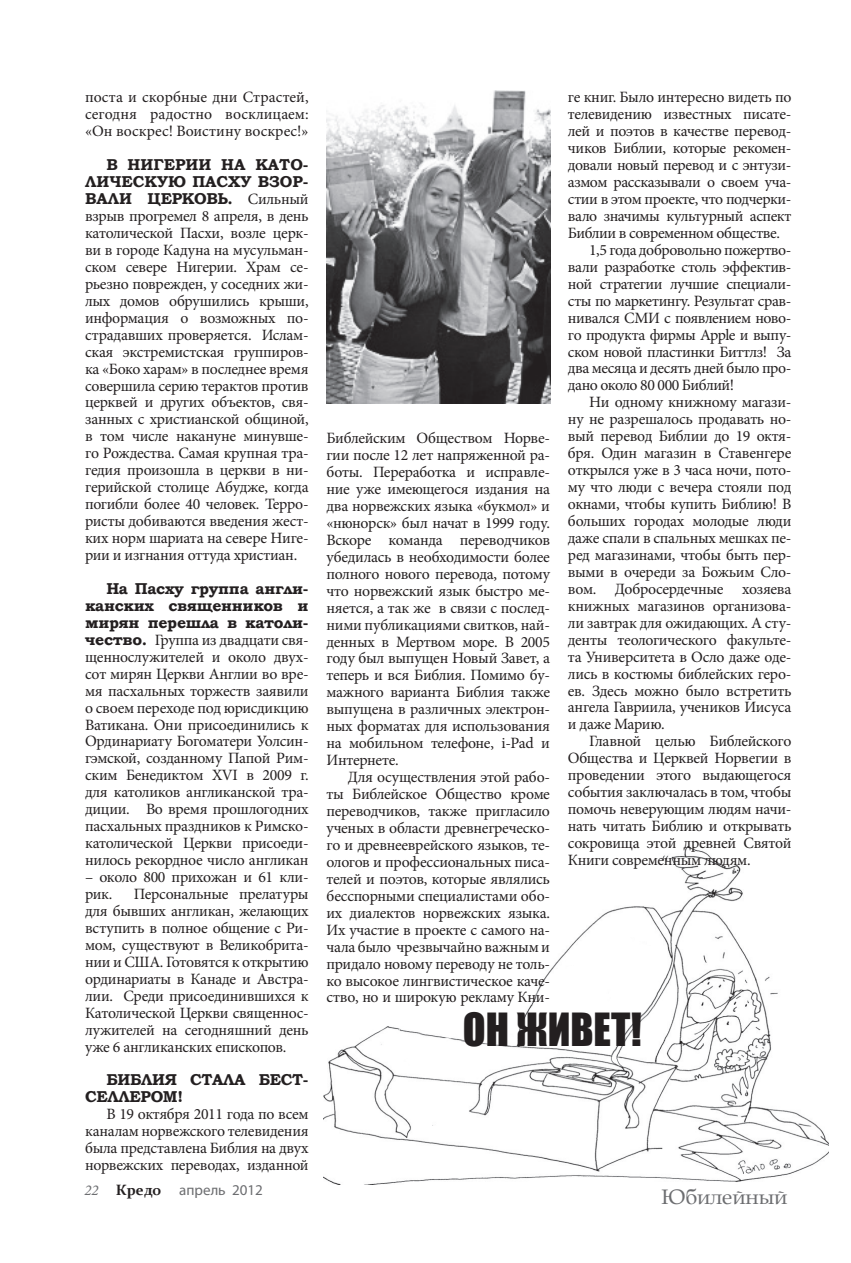
<style>
.page{position:relative;width:851px;height:1263px;background:#fff}
.page>*{position:absolute;margin:0;border:0;box-sizing:border-box;transform-origin:0 0}
.t1{font:42px "Impact";color:#231f20}
.t2{font:21px "Book Antiqua";color:#6c6d70}
.t3{font:15.75px/17px "Minion Pro";letter-spacing:-.02em;color:#231f20;text-align:justify}
.t4{font:700 15.75px/17px "Bookman Old Style";letter-spacing:-.02em;color:#231f20;text-align:justify}
.t5{font:15px "Myriad Pro";color:#6c6d70}
.s1{font-family:"Minion Pro";font-weight:400}
.s2{font-family:"Bookman Old Style";font-weight:700}
.s3{font-family:"Minion Pro";font-style:italic}
.s4{font-family:"Constantia";font-weight:700;color:#231f20}
</style>
<div class="page">
<img style="left:323px;top:845px;width:505px;height:339px">
<img style="left:326px;top:91px;width:224px;height:312px">
<p class="t3" style="left:85px;top:89px;width:225px">поста и скорбные дни Страстей, сегодня радостно восклицаем: «Он воскрес! Воистину воскрес!»</p>
<p class="t4" style="left:85px;top:156px;width:225px;text-indent:21px">В НИГЕРИИ НА КАТО-ЛИЧЕСКУЮ ПАСХУ ВЗОР-ВАЛИ ЦЕРКОВЬ. <span class="s1">Сильный</span></p>
<p class="t3" style="left:85px;top:208px;width:225px">взрыв прогремел 8 апреля, в день католической Пасхи, возле церк&shy;ви в городе Кадуна на мусульман&shy;ском севере Нигерии. Храм се&shy;рьезно поврежден, у соседних жи&shy;лых домов обрушились крыши, информация о возможных по&shy;страдавших проверяется. Ислам&shy;ская экстремистская группиров&shy;ка «Боко харам» в последнее время совершила серию терактов против церквей и других объектов, свя&shy;занных с христианской общиной, в том числе накануне минувше&shy;го Рождества. Самая крупная тра&shy;гедия произошла в церкви в ни&shy;герийской столице Абудже, когда погибли более 40 человек. Терро&shy;ристы добиваются введения жест&shy;ких норм шариата на севере Ниге&shy;рии и изгнания оттуда христиан.</p>
<p class="t4" style="left:85px;top:580px;width:225px;text-indent:21px">На Пасху группа англи&shy;канских священников и мирян перешла в католи-</p>
<p class="t3" style="left:85px;top:631px;width:225px"><span class="s2">чество.</span> Группа из двадцати свя&shy;щеннослужителей и около двух&shy;сот мирян Церкви Англии во вре&shy;мя пасхальных торжеств заявили о своем переходе под юрисдикцию Ватикана. Они присоединились к Ординариату Богоматери Уолсин&shy;гэмской, созданному Папой Рим&shy;ским Бенедиктом XVI в 2009 г. для католиков англиканской тра&shy;диции. Во время прошлогодних пасхальных праздников к Римско&shy;католической Церкви присоеди&shy;нилось рекордное число англикан</p>
<p class="t3" style="left:85px;top:869px;width:225px">– около 800 прихожан и 61 кли&shy;рик.</p>
<p class="t3" style="left:85px;top:885px;width:225px;text-indent:49px">Персональные прелатуры для бывших англикан, желающих вступить в полное общение с Ри&shy;мом, существуют в Великобрита&shy;нии и США. Готовятся к открытию ординариаты в Канаде и Австра&shy;лии. Среди присоединившихся к Католической Церкви священнос&shy;лужителей на сегодняшний день уже 6 англиканских епископов.</p>
<p class="t4" style="left:85px;top:1071px;width:225px;text-indent:21px">БИБЛИЯ СТАЛА БЕСТ-<br>СЕЛЛЕРОМ!</p>
<p class="t3" style="left:85px;top:1106px;width:225px;text-indent:21px">В 19 октября 2011 года по всем каналам норвежского телевидения была представлена Библия на двух норвежских переводах, изданной</p>
<p class="t3" style="left:326px;top:430px;width:225px">Библейским Обществом Норве&shy;гии после 12 лет напряженной ра&shy;боты. Переработка и исправле&shy;ние уже имеющегося издания на два норвежских языка «букмол» и «нюнорск» был начат в 1999 году.<br>Вскоре команда переводчиков убедилась в необходимости более полного нового перевода, потому что норвежский язык быстро ме&shy;няется, а так же в связи с послед&shy;ними публикациями свитков, най&shy;денных в Мертвом море. В 2005 году был выпущен Новый Завет, а теперь и вся Библия. Помимо бу&shy;мажного варианта Библия также выпущена в различных электрон&shy;ных форматах для использования на мобильном телефоне, i-Pad и Интернете.</p>
<p class="t3" style="left:326px;top:769px;width:225px;text-indent:21px">Для осуществления этой рабо&shy;ты Библейское Общество кроме переводчиков, также пригласило ученых в области древнегреческо&shy;го и древнееврейского языков, те&shy;ологов и профессиональных писа&shy;телей и поэтов, которые являлись бесспорными специалистами обо&shy;их диалектов норвежских языка.<br>Их участие в проекте с самого на&shy;чала было чрезвычайно важным и придало новому переводу не толь&shy;ко высокое лингвистическое каче&shy;ство, но и широкую рекламу Кни-</p>
<p class="t3" style="left:567px;top:89px;width:225px">ге книг. Было интересно видеть по</p>
<p class="t3" style="left:567px;top:106px;width:225px">телевидению известных писате-</p>
<p class="t3" style="left:567px;top:123px;width:225px">лей и поэтов в качестве перевод-</p>
<p class="t3" style="left:567px;top:140px;width:225px">чиков Библии, которые рекомен-</p>
<p class="t3" style="left:567px;top:157px;width:225px">довали новый перевод и с энтузи-</p>
<p class="t3" style="left:567px;top:174px;width:225px">азмом рассказывали о своем уча-</p>
<p class="t3" style="left:567px;top:191px;width:225px">стии в этом проекте, что подчерки-</p>
<p class="t3" style="left:567px;top:207px;width:225px">вало значимы культурный аспект</p>
<p class="t3" style="left:567px;top:224px;width:213px">Библии в современном обществе.</p>
<p class="t3" style="left:589px;top:241px;width:204px">1,5 года добровольно пожертво-</p>
<p class="t3" style="left:567px;top:258px;width:225px">вали разработке столь эффектив-</p>
<p class="t3" style="left:567px;top:275px;width:225px">ной стратегии лучшие специали-</p>
<p class="t3" style="left:567px;top:292px;width:225px">сты по маркетингу. Результат срав-</p>
<p class="t3" style="left:567px;top:309px;width:225px">нивался СМИ с появлением ново-</p>
<p class="t3" style="left:567px;top:326px;width:225px">го продукта фирмы Apple и выпу-</p>
<p class="t3" style="left:567px;top:343px;width:225px">ском новой пластинки Биттлз! За</p>
<p class="t3" style="left:567px;top:360px;width:225px">два месяца и десять дней было про-</p>
<p class="t3" style="left:567px;top:377px;width:168px">дано около 80 000 Библий!</p>
<p class="t3" style="left:589px;top:394px;width:204px">Ни одному книжному магази-</p>
<p class="t3" style="left:567px;top:411px;width:225px">ну не разрешалось продавать но-</p>
<p class="t3" style="left:567px;top:428px;width:225px">вый перевод Библии до 19 октя-</p>
<p class="t3" style="left:567px;top:445px;width:225px">бря. Один магазин в Ставенгере</p>
<p class="t3" style="left:567px;top:462px;width:225px">открылся уже в 3 часа ночи, пото-</p>
<p class="t3" style="left:567px;top:479px;width:225px">му что люди с вечера стояли под</p>
<p class="t3" style="left:567px;top:496px;width:225px">окнами, чтобы купить Библию! В</p>
<p class="t3" style="left:567px;top:513px;width:225px">больших городах молодые люди</p>
<p class="t3" style="left:567px;top:529px;width:225px">даже спали в спальных мешках пе-</p>
<p class="t3" style="left:567px;top:546px;width:225px">ред магазинами, чтобы быть пер-</p>
<p class="t3" style="left:567px;top:563px;width:225px">выми в очереди за Божьим Сло-</p>
<p class="t3" style="left:567px;top:580px;width:225px">вом. Добросердечные хозяева</p>
<p class="t3" style="left:567px;top:597px;width:225px">книжных магазинов организова-</p>
<p class="t3" style="left:567px;top:614px;width:225px">ли завтрак для ожидающих. А сту-</p>
<p class="t3" style="left:567px;top:631px;width:225px">денты теологического факульте-</p>
<p class="t3" style="left:567px;top:648px;width:225px">та Университета в Осло даже оде-</p>
<p class="t3" style="left:567px;top:665px;width:225px">лись в костюмы библейских геро-</p>
<p class="t3" style="left:567px;top:682px;width:225px">ев. Здесь можно было встретить</p>
<p class="t3" style="left:567px;top:699px;width:225px">ангела Гавриила, учеников Иисуса</p>
<p class="t3" style="left:567px;top:716px;width:98px">и даже Марию.</p>
<p class="t3" style="left:589px;top:733px;width:204px">Главной целью Библейского</p>
<p class="t3" style="left:567px;top:750px;width:225px">Общества и Церквей Норвегии в</p>
<p class="t3" style="left:567px;top:767px;width:225px">проведении этого выдающегося</p>
<p class="t3" style="left:567px;top:784px;width:225px">события заключалась в том, чтобы</p>
<p class="t3" style="left:567px;top:801px;width:225px">помочь неверующим людям начи-</p>
<p class="t3" style="left:567px;top:818px;width:225px">нать читать Библию и открывать</p>
<p class="t3" style="left:567px;top:835px;width:225px">сокровища этой древней Святой</p>
<p class="t3" style="left:567px;top:851px;width:184px">Книги современным людям.</p>
<h1 class="t1" style="left:463px;top:996px;width:180px">ОН ЖИВЕТ!</h1>
<p class="t5" style="left:84px;top:1180px;width:180px"><span class="s3">22</span> <span class="s4">Кредо</span> апрель 2012</p>
<h2 class="t2" style="left:661px;top:1182px;width:127px">Юбилейный</h2>
</div>
